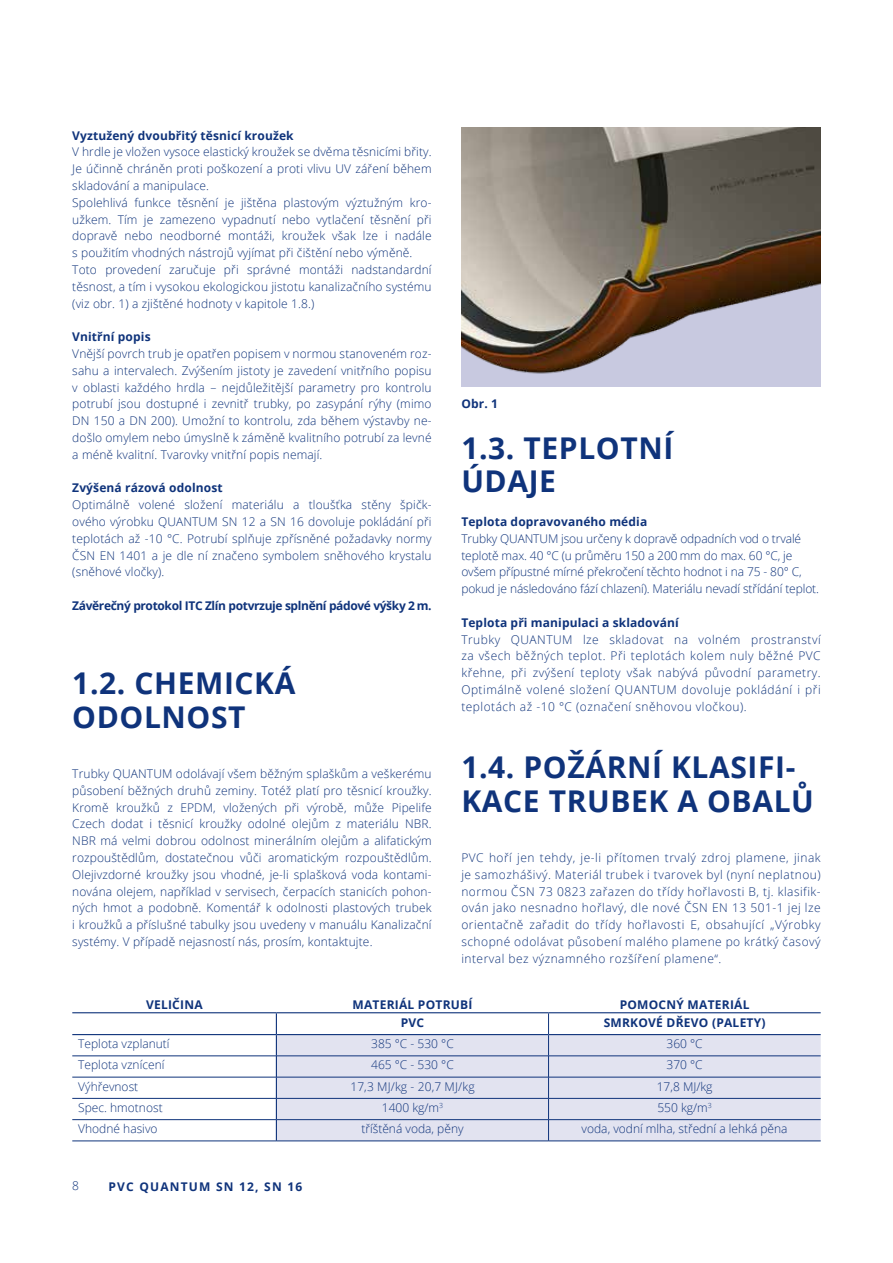
<style>
.page{position:relative;width:893px;height:1263px;background:#fff}
.page>*{position:absolute;margin:0;border:0;box-sizing:border-box;transform-origin:0 0}
.t1{font:700 30px/33.6px "Open Sans";letter-spacing:.02em;color:#0f337b}
.t2{font:300 12px/16.8px "Open Sans";letter-spacing:.01em;color:#0f337b;text-align:justify}
.t3{font:300 12px/16.8px "Open Sans";letter-spacing:-.01em;color:#0f337b}
.t4{font:700 12px "Open Sans";letter-spacing:.01em;color:#0f337b}
.t5{font:700 12px "Open Sans";letter-spacing:-.03em;color:#0f337b}
.t6{font:700 12px "Open Sans";letter-spacing:.1em;color:#0f337b}
</style>
<div class="page">
<div style="left:461px;top:128px;width:360px;height:259px;background:#c8c9e0"></div>
<img style="left:461px;top:128px;width:360px;height:246px">
<svg style="left:72px;top:1013px;width:749px;height:128px"></svg>
<div style="left:277px;top:1035px;width:544px;height:106px;background:#e2e3f0"></div>
<div style="left:276px;top:1056px;width:273px;height:21px;background:#e2e3f0"></div>
<hr style="left:72px;top:1012px;width:204px;height:1px;background:#0f337b">
<hr style="left:276px;top:1012px;width:273px;height:1px;background:#0f337b">
<hr style="left:549px;top:1012px;width:272px;height:1px;background:#0f337b">
<hr style="left:72px;top:1034px;width:204px;height:1px;background:#0f337b">
<hr style="left:276px;top:1034px;width:273px;height:1px;background:#0f337b">
<hr style="left:549px;top:1034px;width:272px;height:1px;background:#0f337b">
<svg style="left:276px;top:1013px;width:1px;height:128px"></svg>
<hr style="left:72px;top:1055px;width:204px;height:1px;background:#0f337b">
<hr style="left:276px;top:1055px;width:273px;height:1px;background:#0f337b">
<hr style="left:549px;top:1055px;width:272px;height:1px;background:#0f337b">
<hr style="left:72px;top:1077px;width:204px;height:1px;background:#0f337b">
<hr style="left:276px;top:1077px;width:273px;height:1px;background:#0f337b">
<hr style="left:549px;top:1077px;width:272px;height:1px;background:#0f337b">
<hr style="left:72px;top:1098px;width:204px;height:1px;background:#0f337b">
<hr style="left:276px;top:1098px;width:273px;height:1px;background:#0f337b">
<hr style="left:549px;top:1098px;width:272px;height:1px;background:#0f337b">
<hr style="left:72px;top:1119px;width:204px;height:1px;background:#0f337b">
<hr style="left:276px;top:1119px;width:273px;height:1px;background:#0f337b">
<hr style="left:549px;top:1119px;width:272px;height:1px;background:#0f337b">
<svg style="left:548px;top:1013px;width:1px;height:128px"></svg>
<hr style="left:72px;top:1141px;width:204px;height:1px;background:#0f337b">
<hr style="left:276px;top:1141px;width:273px;height:1px;background:#0f337b">
<hr style="left:549px;top:1141px;width:272px;height:1px;background:#0f337b">
<p class="t4" style="left:72px;top:127px;width:223px">Vyztužený dvoubřitý těsnicí kroužek</p>
<p class="t2" style="left:72px;top:143px;width:361px;text-align:left">V hrdle je vložen vysoce elastický kroužek se dvěma těsnicími břity.<br>Je účinně chráněn proti poškození a proti vlivu UV záření během skladování a manipulace.<br>Spolehlivá funkce těsnění je jištěna plastovým výztužným kro&shy;užkem. Tím je zamezeno vypadnutí nebo vytlačení těsnění při dopravě nebo neodborné montáži, kroužek však lze i nadále s použitím vhodných nástrojů vyjímat při čištění nebo výměně.<br>Toto provedení zaručuje při správné montáži nadstandardní těsnost, a tím i vysokou ekologickou jistotu kanalizačního systému (viz obr. 1) a zjištěné hodnoty v kapitole 1.8.)</p>
<p class="t4" style="left:72px;top:328px;width:80px">Vnitřní popis</p>
<p class="t2" style="left:72px;top:345px;width:361px">Vnější povrch trub je opatřen popisem v normou stanoveném roz&shy;sahu a intervalech. Zvýšením jistoty je zavedení vnitřního popisu v oblasti každého hrdla – nejdůležitější parametry pro kontrolu potrubí jsou dostupné i zevnitř trubky, po zasypání rýhy (mimo DN 150 a DN 200). Umožní to kontrolu, zda během výstavby ne&shy;došlo omylem nebo úmyslně k záměně kvalitního potrubí za levné a méně kvalitní. Tvarovky vnitřní popis nemají.</p>
<p class="t4" style="left:72px;top:479px;width:152px">Zvýšená rázová odolnost</p>
<p class="t2" style="left:72px;top:496px;width:361px">Optimálně volené složení materiálu a tloušťka stěny špičk&shy;ového výrobku QUANTUM SN 12 a SN 16 dovoluje pokládání při teplotách až -10 °C. Potrubí splňuje zpřísněné požadavky normy ČSN EN 1401 a je dle ní značeno symbolem sněhového krystalu (sněhové vločky).</p>
<p class="t5" style="left:72px;top:597px;width:361px">Závěrečný protokol ITC Zlín potvrzuje splnění pádové výšky 2 m.</p>
<h1 class="t1" style="left:72px;top:665px;width:225px">1.2. CHEMICKÁ<br>ODOLNOST</h1>
<p class="t2" style="left:72px;top:765px;width:361px">Trubky QUANTUM odolávají všem běžným splaškům a veškerému působení běžných druhů zeminy. Totéž platí pro těsnicí kroužky.<br>Kromě kroužků z EPDM, vložených při výrobě, může Pipelife Czech dodat i těsnicí kroužky odolné olejům z materiálu NBR.<br>NBR má velmi dobrou odolnost minerálním olejům a alifatickým rozpouštědlům, dostatečnou vůči aromatickým rozpouštědlům.<br>Olejivzdorné kroužky jsou vhodné, je-li splašková voda kontami&shy;nována olejem, například v servisech, čerpacích stanicích pohon&shy;ných hmot a podobně. Komentář k odolnosti plastových trubek i kroužků a příslušné tabulky jsou uvedeny v manuálu Kanalizační systémy. V případě nejasností nás, prosím, kontaktujte.</p>
<p class="t4" style="left:461px;top:395px;width:38px">Obr. 1</p>
<h1 class="t1" style="left:461px;top:430px;width:213px">1.3. TEPLOTNÍ<br>ÚDAJE</h1>
<p class="t4" style="left:461px;top:513px;width:187px">Teplota dopravovaného média</p>
<p class="t3" style="left:461px;top:530px;width:359px">Trubky QUANTUM jsou určeny k dopravě odpadních vod o trvalé teplotě max. 40 °C (u průměru 150 a 200 mm do max. 60 °C, je ovšem přípustné mírné překročení těchto hodnot i na 75 - 80° C, pokud je následováno fází chlazení). Materiálu nevadí střídání teplot.</p>
<p class="t4" style="left:461px;top:614px;width:219px">Teplota při manipulaci a skladování</p>
<p class="t2" style="left:461px;top:630px;width:361px">Trubky QUANTUM lze skladovat na volném prostranství za všech běžných teplot. Při teplotách kolem nuly běžné PVC křehne, při zvýšení teploty však nabývá původní parametry.<br>Optimálně volené složení QUANTUM dovoluje pokládání i při teplotách až -10 °C (označení sněhovou vločkou).</p>
<h1 class="t1" style="left:461px;top:749px;width:354px">1.4. POŽÁRNÍ KLASIFI-<br>KACE TRUBEK A OBALŮ</h1>
<p class="t2" style="left:461px;top:849px;width:361px">PVC hoří jen tehdy, je-li přítomen trvalý zdroj plamene, jinak je samozhášivý. Materiál trubek i tvarovek byl (nyní neplatnou) normou ČSN 73 0823 zařazen do třídy hořlavosti B, tj. klasifik&shy;ován jako nesnadno hořlavý, dle nové ČSN EN 13 501-1 jej lze orientačně zařadit do třídy hořlavosti E, obsahující „Výrobky schopné odolávat působení malého plamene po krátký časový interval bez významného rozšíření plamene“.</p>
<p class="t4" style="left:146px;top:996px;width:58px">VELIČINA</p>
<p class="t4" style="left:352px;top:996px;width:121px">MATERIÁL POTRUBÍ</p>
<p class="t4" style="left:620px;top:996px;width:131px">POMOCNÝ MATERIÁL</p>
<p class="t4" style="left:401px;top:1014px;width:25px">PVC</p>
<p class="t4" style="left:604px;top:1014px;width:163px">SMRKOVÉ DŘEVO (PALETY)</p>
<p class="t2" style="left:78px;top:1035px;width:93px">Teplota vzplanutí</p>
<p class="t2" style="left:371px;top:1035px;width:84px">385 °C - 530 °C</p>
<p class="t2" style="left:666px;top:1035px;width:38px">360 °C</p>
<p class="t2" style="left:78px;top:1056px;width:88px">Teplota vznícení</p>
<p class="t2" style="left:371px;top:1056px;width:84px">465 °C - 530 °C</p>
<p class="t2" style="left:666px;top:1056px;width:38px">370 °C</p>
<p class="t2" style="left:78px;top:1077px;width:61px">Výhřevnost</p>
<p class="t2" style="left:350px;top:1077px;width:126px">17,3 MJ/kg - 20,7 MJ/kg</p>
<p class="t2" style="left:657px;top:1077px;width:57px">17,8 MJ/kg</p>
<p class="t2" style="left:78px;top:1099px;width:86px">Spec. hmotnost</p>
<p class="t2" style="left:382px;top:1099px;width:63px">1400 kg/m<sup>3</sup></p>
<p class="t2" style="left:657px;top:1099px;width:56px">550 kg/m<sup>3</sup></p>
<p class="t2" style="left:78px;top:1120px;width:81px">Vhodné hasivo</p>
<p class="t2" style="left:361px;top:1120px;width:104px">tříštěná voda, pěny</p>
<p class="t2" style="left:582px;top:1120px;width:208px">voda, vodní mlha, střední a lehká pěna</p>
<p class="t2" style="left:72px;top:1177px;width:8px">8</p>
<p class="t6" style="left:108px;top:1178px;width:195px">PVC QUANTUM SN 12, SN 16</p>
</div>
